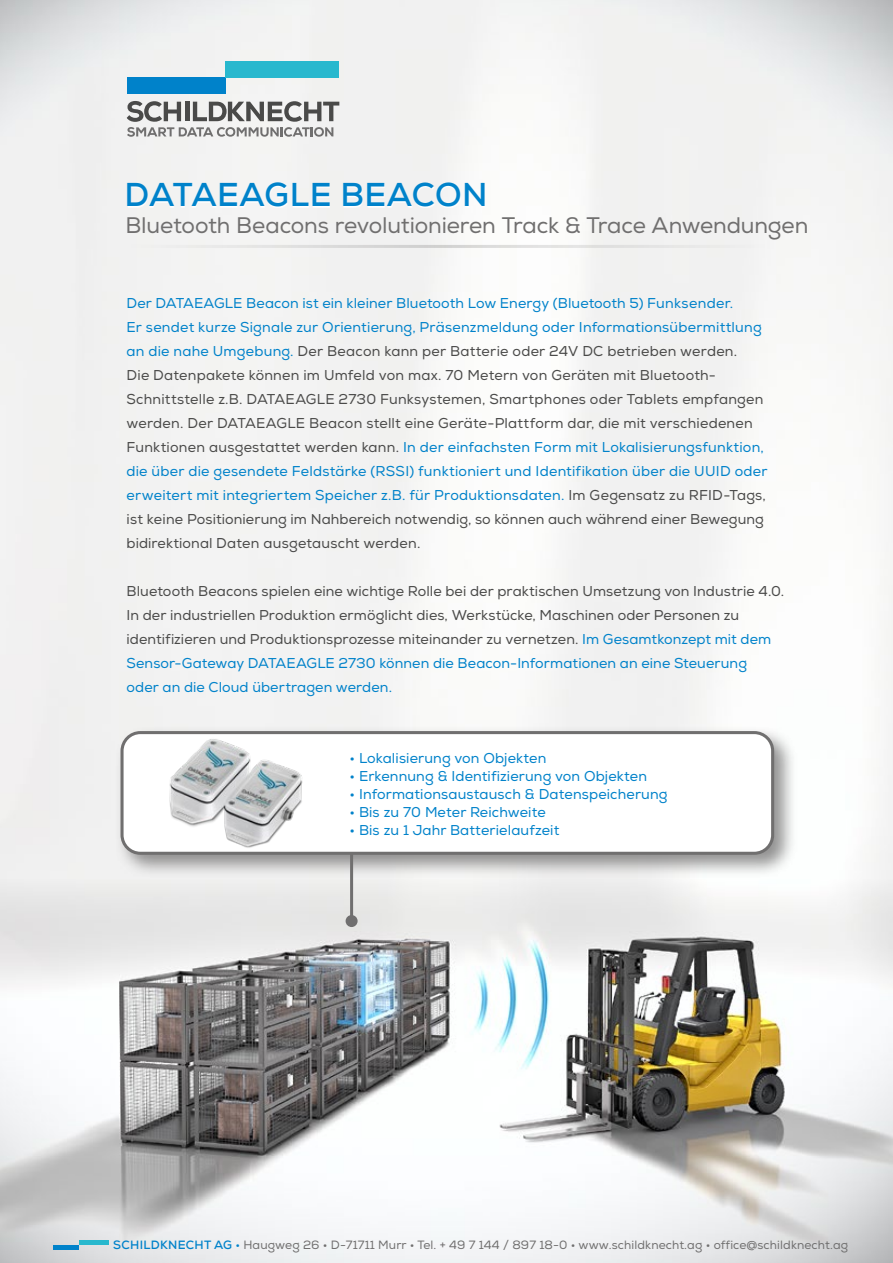
<style>
.page{position:relative;width:893px;height:1263px;background:#fff}
.page>*{position:absolute;margin:0;border:0;box-sizing:border-box;transform-origin:0 0}
.t1{font:700 33px "Nexa";letter-spacing:.015em;color:#0082ca}
.t2{font:22.5px "Nexa";letter-spacing:-.005em;color:#706f6f}
.t3{font:14.25px/24px "Nexa";letter-spacing:.01em;color:#4a4a49}
.t4{font:14.25px "Nexa";letter-spacing:.01em;color:#0082ca}
.t5{font:12px "Nexa";letter-spacing:.01em;color:#706f6f}
.s1{color:#0082ca}
.s2{font-weight:700;color:#0082ca}
</style>
<div class="page">
<img style="left:0;top:0;width:893px;height:1263px">
<div style="left:128px;top:78px;width:98px;height:16px;background:#0082ca"></div>
<div style="left:226px;top:61px;width:113px;height:17px;background:#28b8ce"></div>
<svg style="left:127px;top:101px;width:212px;height:36px"></svg>
<hr style="left:129px;top:245px;width:636px;height:3px;background:#fff">
<div style="left:128px;top:183px;width:358px;height:25px;background:#f4f4f4"></div>
<hr style="left:53px;top:1245px;width:26px;height:4px;background:#0082ca">
<div style="left:79px;top:1240px;width:29px;height:5px;background:#28b8ce"></div>
<div style="left:115px;top:726px;width:682px;height:152px;background:#706f6f;opacity:.75"></div>
<div style="left:122px;top:733px;width:651px;height:120px;background:#fff;border-radius:18px"></div>
<div style="left:120px;top:731px;width:654px;height:124px;border:3px solid #706f6f;border-radius:18px"></div>
<hr style="left:350px;top:853px;width:3px;height:68px;background:#706f6f">
<div style="left:346px;top:915px;width:12px;height:12px;background:#706f6f;border-radius:50%"></div>
<img style="left:150px;top:728px;width:171px;height:128px">
<h1 class="t1" style="left:125px;top:174px;width:365px">DATAEAGLE BEACON</h1>
<h2 class="t2" style="left:125px;top:211px;width:685px">Bluetooth Beacons revolutionieren Track &amp; Trace Anwendungen</h2>
<p class="t3" style="left:126px;top:291px;width:642px"><span class="s1">Der DATAEAGLE Beacon ist ein kleiner Bluetooth Low Energy (Bluetooth 5) Funksender.<br>Er sendet kurze Signale zur Orientierung, Präsenzmeldung oder Informationsübermittlung an die nahe Umgebung.</span> Der Beacon kann per Batterie oder 24V DC betrieben werden.<br>Die Datenpakete können im Umfeld von max. 70 Metern von Geräten mit Bluetooth-Schnittstelle z.B. DATAEAGLE 2730 Funksystemen, Smartphones oder Tablets empfangen werden. Der DATAEAGLE Beacon stellt eine Geräte-Plattform dar, die mit verschiedenen Funktionen ausgestattet werden kann. <span class="s1">In der einfachsten Form mit Lokalisierungsfunktion, die über die gesendete Feldstärke (RSSI) funktioniert und Identifikation über die UUID oder erweitert mit integriertem Speicher z.B. für Produktionsdaten.</span> Im Gegensatz zu RFID-Tags, ist keine Positionierung im Nahbereich notwendig, so können auch während einer Bewegung bidirektional Daten ausgetauscht werden.</p>
<p class="t3" style="left:126px;top:579px;width:659px">Bluetooth Beacons spielen eine wichtige Rolle bei der praktischen Umsetzung von Industrie 4.0.<br>In der industriellen Produktion ermöglicht dies, Werkstücke, Maschinen oder Personen zu identifizieren und Produktionsprozesse miteinander zu vernetzen. <span class="s1">Im Gesamtkonzept mit dem Sensor-Gateway DATAEAGLE 2730 können die Beacon-Informationen an eine Steuerung<br>oder an die Cloud übertragen werden.</span></p>
<p class="t4" style="left:349px;top:749px;width:198px">• Lokalisierung von Objekten</p>
<p class="t4" style="left:349px;top:767px;width:299px">• Erkennung &amp; Identifizierung von Objekten</p>
<p class="t4" style="left:349px;top:785px;width:320px">• Informationsaustausch &amp; Datenspeicherung</p>
<p class="t4" style="left:349px;top:803px;width:198px">• Bis zu 70 Meter Reichweite</p>
<p class="t4" style="left:349px;top:821px;width:211px">• Bis zu 1 Jahr Batterielaufzeit</p>
<p class="t5" style="left:113px;top:1238px;width:736px"><span class="s2">SCHILDKNECHT AG</span> <span class="s1">•</span> Haugweg 26 • D-71711 Murr • Tel. + 49 7 144 / 897 18-0 • www.schildknecht.ag • office@schildknecht.ag</p>
</div>
